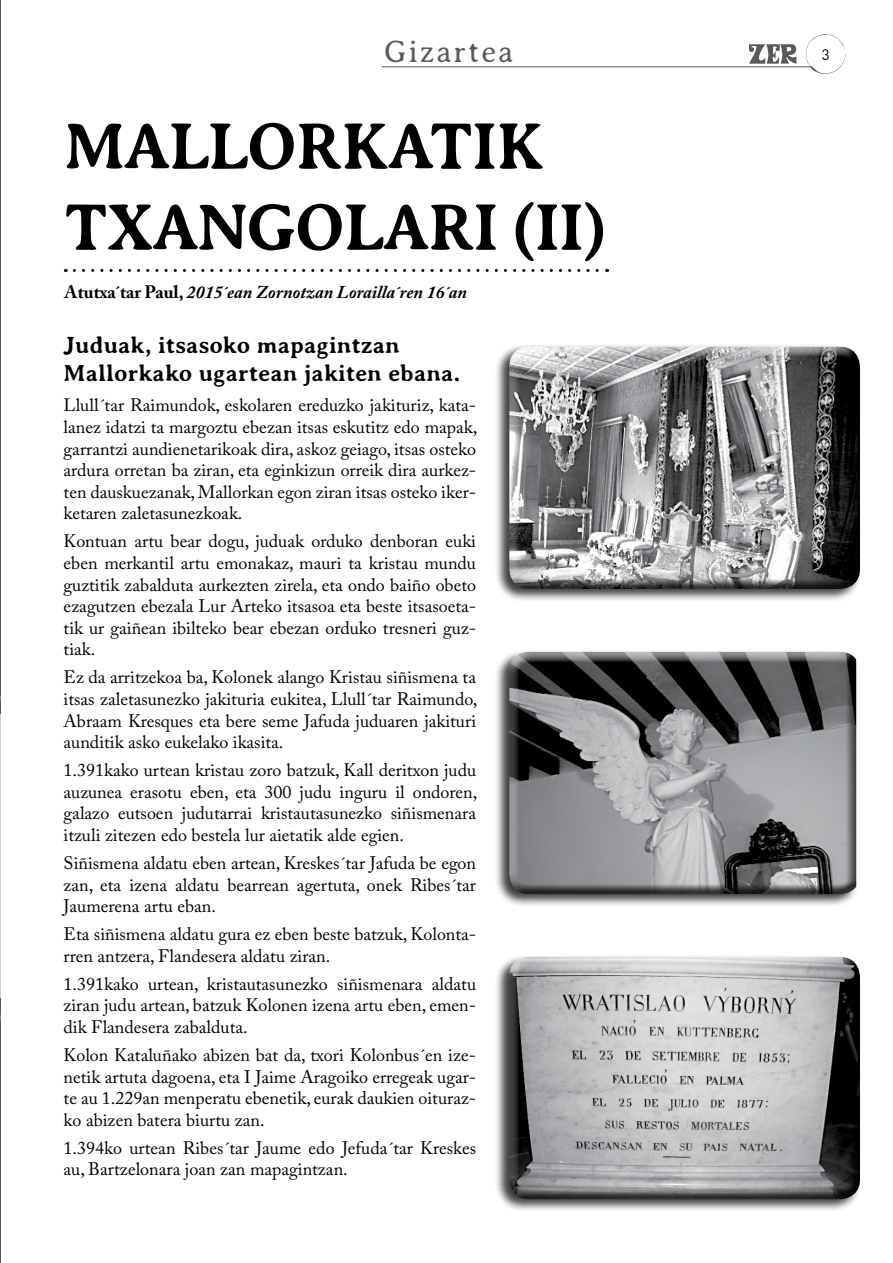
<style>
.page{position:relative;width:893px;height:1263px;background:#fff}
.page>*{position:absolute;margin:0;border:0;box-sizing:border-box;transform-origin:0 0}
.t1{font:700 67.5px/81px "Averia Serif";letter-spacing:-.04em;color:#000}
.t2{font:300 31.5px "Averia Serif";letter-spacing:.06em;color:#58595b}
.t3{font:700 24px/28.8px "Averia Serif";color:#000}
.t4{font:18px/21.6px "Adobe Caslon Pro";color:#000;text-align:justify}
.t5{font:italic 700 18px "Adobe Caslon Pro";color:#000}
.t6{font:15px "DIN";color:#000}
.s1{font-style:normal}
</style>
<div class="page">
<hr style="left:382px;top:67px;width:429px;height:1px;background:#58595b">
<svg style="left:806px;top:34px;width:39px;height:40px"></svg>
<svg style="left:749px;top:44px;width:47px;height:20px"></svg>
<hr style="left:0;top:0;width:1px;height:1263px;background:#58595b">
<hr style="left:0;top:714px;width:1px;height:284px;background:#d1d3d4">
<svg style="left:74px;top:269px;width:534px;height:3px"></svg>
<div style="left:494px;top:649px;width:364px;height:258px;background:#000;opacity:.75"></div>
<div style="left:507px;top:653px;width:353px;height:242px;background:#000;opacity:.75"></div>
<div style="left:494px;top:344px;width:368px;height:258px;background:#000;opacity:.75"></div>
<div style="left:507px;top:344px;width:354px;height:234px;background:#fff;opacity:.75"></div>
<div style="left:507px;top:350px;width:354px;height:240px;background:#000;opacity:.75"></div>
<div style="left:494px;top:954px;width:368px;height:258px;background:#000;opacity:.75"></div>
<div style="left:507px;top:954px;width:354px;height:234px;background:#fff;opacity:.75"></div>
<div style="left:507px;top:961px;width:354px;height:239px;background:#000;opacity:.75"></div>
<h2 class="t2" style="left:384px;top:34px;width:131px">Gizartea</h2>
<p class="t6" style="left:822px;top:45px;width:9px">3</p>
<h1 class="t1" style="left:64px;top:106px;width:546px">MALLORKATIK<br>TXANGOLARI (II)</h1>
<p class="t5" style="left:65px;top:281px;width:404px"><span class="s1">Atutxa´tar Paul,</span> 2015´ean Zornotzan Lorailla´ren 16´an</p>
<h3 class="t3" style="left:64px;top:330px;width:398px">Juduak, itsasoko mapagintzan<br>Mallorkako ugartean jakiten ebana.</h3>
<p class="t4" style="left:64px;top:394px;width:415px">Llull´tar Raimundok, eskolaren ereduzko jakituriz, kata&shy;lanez idatzi ta margoztu ebezan itsas eskutitz edo mapak, garrantzi aundienetarikoak dira, askoz geiago, itsas osteko ardura orretan ba ziran, eta eginkizun orreik dira aurkez&shy;ten dauskuezanak, Mallorkan egon ziran itsas osteko iker&shy;ketaren zaletasunezkoak.</p>
<p class="t4" style="left:64px;top:530px;width:414px">Kontuan artu bear dogu, juduak orduko denboran euki eben merkantil artu emonakaz, mauri ta kristau mundu guztitik zabalduta aurkezten zirela, eta ondo baiño obeto ezagutzen ebezala Lur Arteko itsasoa eta beste itsasoeta&shy;tik ur gaiñean ibilteko bear ebezan orduko tresneri guz&shy;tiak.</p>
<p class="t4" style="left:64px;top:666px;width:415px">Ez da arritzekoa ba, Kolonek alango Kristau siñismena ta itsas zaletasunezko jakituria eukitea, Llull´tar Raimundo, Abraam Kresques eta bere seme Jafuda juduaren jakituri aunditik asko eukelako ikasita.</p>
<p class="t4" style="left:64px;top:759px;width:415px">1.391kako urtean kristau zoro batzuk, Kall deritxon judu auzunea erasotu eben, eta 300 judu inguru il ondoren, galazo eutsoen judutarrai kristautasunezko siñismenara itzuli zitezen edo bestela lur aietatik alde egien.</p>
<p class="t4" style="left:64px;top:852px;width:414px">Siñismena aldatu eben artean, Kreskes´tar Jafuda be egon zan, eta izena aldatu bearrean agertuta, onek Ribes´tar Jaumerena artu eban.</p>
<p class="t4" style="left:64px;top:923px;width:414px">Eta siñismena aldatu gura ez eben beste batzuk, Kolonta&shy;rren antzera, Flandesera aldatu ziran.</p>
<p class="t4" style="left:64px;top:973px;width:414px">1.391kako urtean, kristautasunezko siñismenara aldatu ziran judu artean, batzuk Kolonen izena artu eben, emen&shy;dik Flandesera zabalduta.</p>
<p class="t4" style="left:64px;top:1044px;width:414px">Kolon Kataluñako abizen bat da, txori Kolonbus´en ize&shy;netik artuta dagoena, eta I Jaime Aragoiko erregeak ugar&shy;te au 1.229an menperatu ebenetik, eurak daukien oituraz&shy;ko abizen batera biurtu zan.</p>
<p class="t4" style="left:64px;top:1137px;width:414px">1.394ko urtean Ribes´tar Jaume edo Jefuda´tar Kreskes au, Bartzelonara joan zan mapagintzan.</p>
</div>
